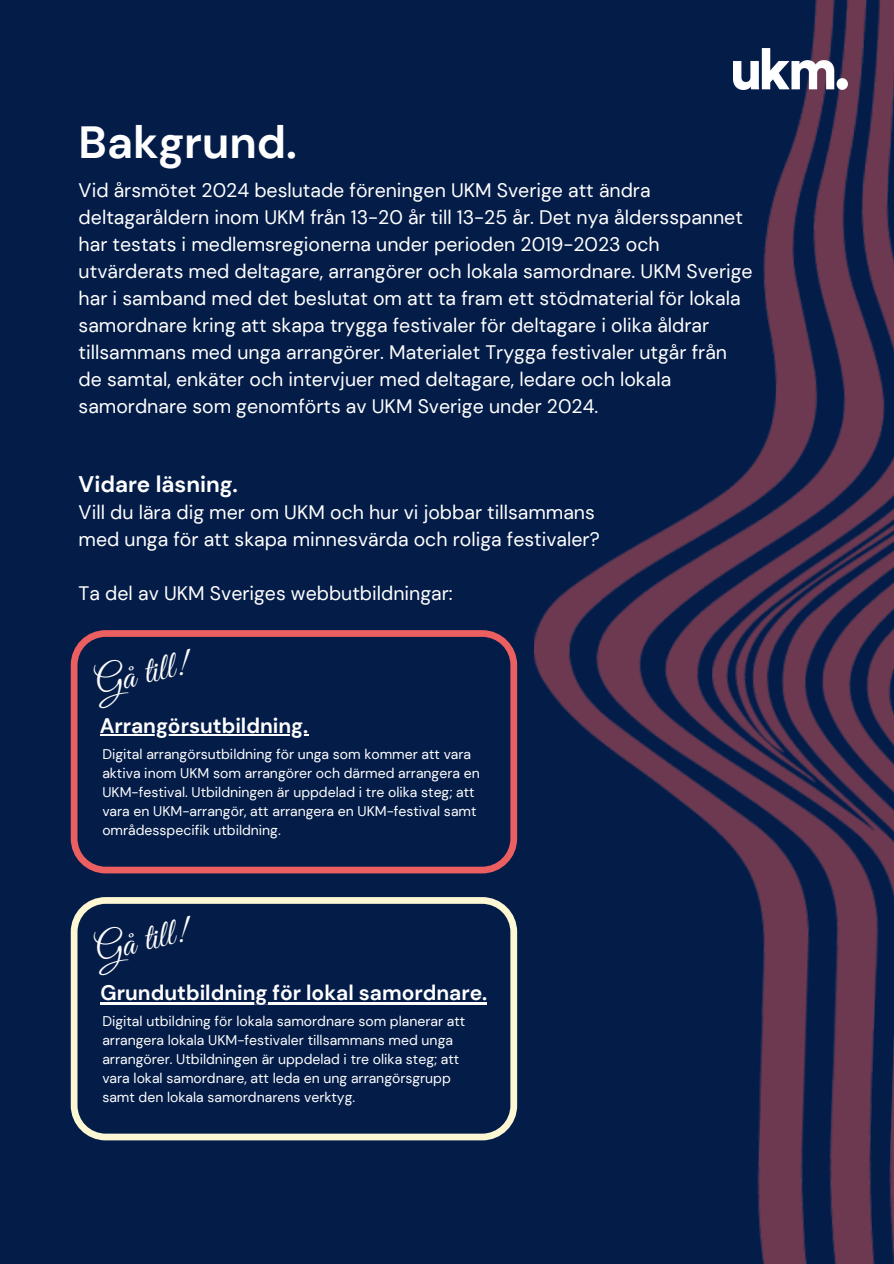
<style>
.page{position:relative;width:894px;height:1264px;background:#fff}
.page>*{position:absolute;margin:0;border:0;box-sizing:border-box;transform-origin:0 0}
.t1{font:700 45px "DM Sans";color:#fff}
.t2{font:37.65px "Great Vibes";color:#fff}
.t3{font:700 22.5px "DM Sans";color:#fff}
.t4{font:700 21px "DM Sans";color:#fff}
.t5{font:19.5px/27px "DM Sans";color:#fff}
.t6{font:13.95px/18.9px "DM Sans";color:#fff}
</style>
<div class="page">
<div style="left:0;top:0;width:893px;height:1263px;background:#041c48"></div>
<img style="left:517px;top:0;width:376px;height:1263px">
<img style="left:732px;top:49px;width:115px;height:40px">
<svg style="left:71px;top:897px;width:446px;height:243px"></svg>
<hr style="left:100px;top:1002px;width:387px;height:2px;background:#fff">
<svg style="left:71px;top:630px;width:446px;height:243px"></svg>
<hr style="left:100px;top:734px;width:208px;height:1px;background:#fff">
<p class="t1" style="left:79px;top:113px;width:220px">Bakgrund.</p>
<p class="t5" style="left:79px;top:176px;width:675px">Vid årsmötet 2024 beslutade föreningen UKM Sverige att ändra deltagaråldern inom UKM från 13-20 år till 13-25 år. Det nya åldersspannet har testats i medlemsregionerna under perioden 2019-2023 och utvärderats med deltagare, arrangörer och lokala samordnare. UKM Sverige har i samband med det beslutat om att ta fram ett stödmaterial för lokala samordnare kring att skapa trygga festivaler för deltagare i olika åldrar tillsammans med unga arrangörer. Materialet Trygga festivaler utgår från de samtal, enkäter och intervjuer med deltagare, ledare och lokala samordnare som genomförts av UKM Sverige under 2024.</p>
<h1 class="t3" style="left:79px;top:469px;width:161px">Vidare läsning.</h1>
<h1 class="t5" style="left:79px;top:498px;width:522px">Vill du lära dig mer om UKM och hur vi jobbar tillsammans med unga för att skapa minnesvärda och roliga festivaler?</h1>
<h4 class="t5" style="left:79px;top:579px;width:375px">Ta del av UKM Sveriges webbutbildningar:</h4>
<p class="t2" style="left:91px;top:663px;width:94px;rotate:-13deg">Gå til !</p>
<h2 class="t4" style="left:100px;top:712px;width:210px">Arrangörsutbildning.</h2>
<p class="t6" style="left:102px;top:744px;width:370px">Digital arrangörsutbildning för unga som kommer att vara</p>
<p class="t6" style="left:102px;top:763px;width:379px">aktiva inom UKM som arrangörer och därmed arrangera en</p>
<p class="t6" style="left:102px;top:782px;width:375px">UKM-festival. Utbildningen är uppdelad i tre olika steg; att vara en UKM-arrangör, att arrangera en UKM-festival samt områdesspecifik utbildning.</p>
<h2 class="t2" style="left:91px;top:930px;width:94px;rotate:-13deg">Gå til !</h2>
<h4 class="t4" style="left:100px;top:979px;width:388px">Grundutbildning för lokal samordnare.</h4>
<h4 class="t6" style="left:102px;top:1011px;width:364px">Digital utbildning för lokala samordnare som planerar att arrangera lokala UKM-festivaler tillsammans med unga arrangörer. Utbildningen är uppdelad i tre olika steg; att vara lokal samordnare, att leda en ung arrangörsgrupp samt den lokala samordnarens verktyg.</h4>
</div>
